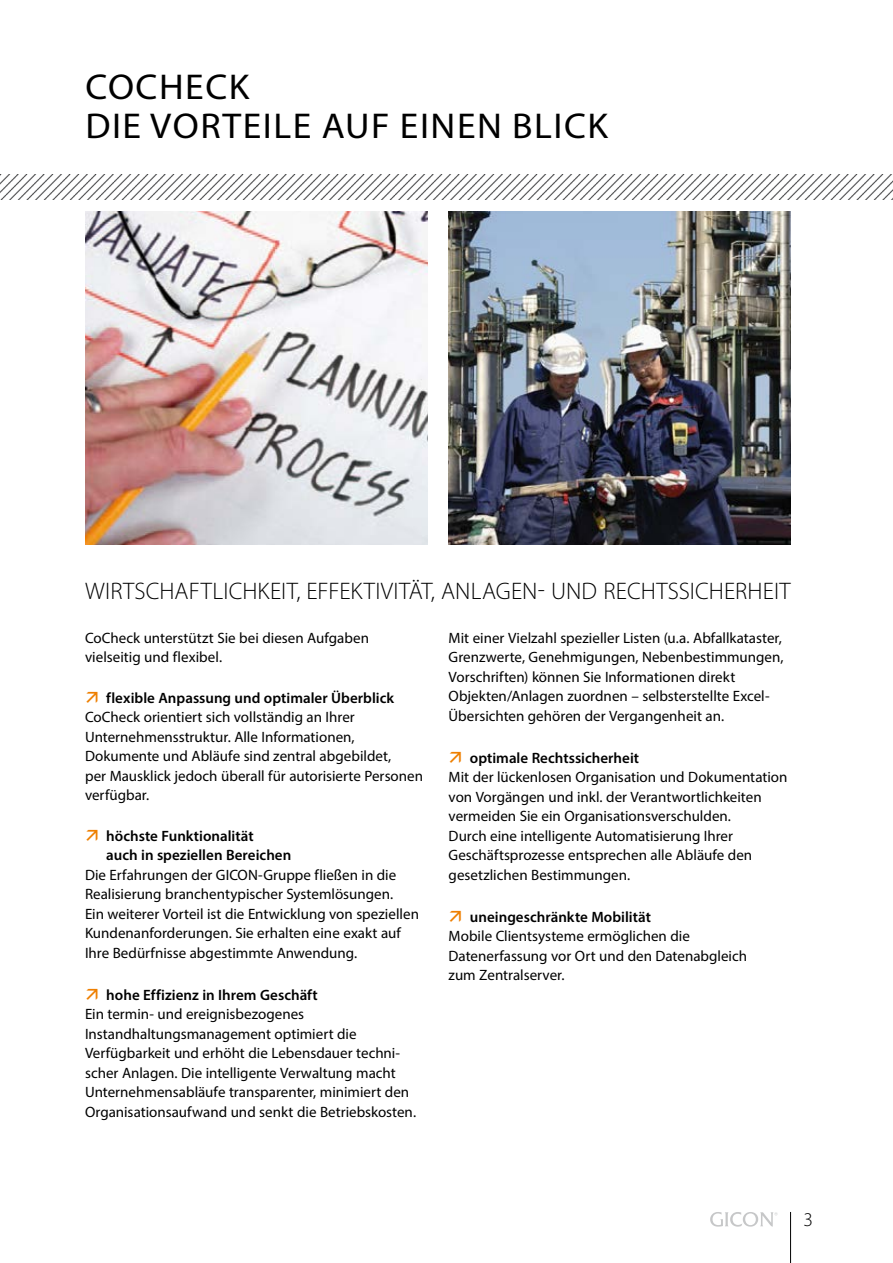
<style>
.page{position:relative;width:893px;height:1263px;background:#fff}
.page>*{position:absolute;margin:0;border:0;box-sizing:border-box;transform-origin:0 0}
.t1{font:36px/39px "Myriad Pro";letter-spacing:.04em;color:#000;scale:1.05 1}
.t2{font:300 24px "Myriad Pro";letter-spacing:.005em;color:#000}
.t3{font:300 19.5px "Myriad Pro";color:#000}
.t4{font:15px/19.5px "Myriad Pro";color:#000}
.t5{font:600 15px/19.5px "Myriad Pro";color:#000}
</style>
<div class="page">
<img style="left:0;top:174px;width:893px;height:26px">
<hr style="left:790px;top:1212px;width:1px;height:51px;background:#000">
<svg style="left:710px;top:1212px;width:68px;height:14px"></svg>
<img style="left:85px;top:212px;width:342px;height:332px">
<img style="left:449px;top:212px;width:342px;height:332px">
<h1 class="t1" style="left:85px;top:67px;width:499px">COCHECK<br>DIE VORTEILE AUF EINEN BLICK</h1>
<h2 class="t2" style="left:85px;top:577px;width:707px">WIRTSCHAFTLICHKEIT, EFFEKTIVITÄT, ANLAGEN- UND RECHTSSICHERHEIT</h2>
<p class="t4" style="left:85px;top:628px;width:285px">CoCheck unterstützt Sie bei diesen Aufgaben vielseitig und flexibel.</p>
<p class="t5" style="left:106px;top:688px;width:289px">flexible Anpassung und optimaler Überblick</p>
<p class="t4" style="left:85px;top:707px;width:340px">CoCheck orientiert sich vollständig an Ihrer Unternehmensstruktur. Alle Informationen, Dokumente und Abläufe sind zentral abgebildet,<br>per Mausklick jedoch überall für autorisierte Personen verfügbar.</p>
<p class="t5" style="left:106px;top:826px;width:187px">höchste Funktionalität<br>auch in speziellen Bereichen</p>
<p class="t4" style="left:85px;top:865px;width:335px">Die Erfahrungen der GICON-Gruppe fließen in die Realisierung branchentypischer Systemlösungen.<br>Ein weiterer Vorteil ist die Entwicklung von speziellen Kundenanforderungen. Sie erhalten eine exakt auf Ihre Bedürfnisse abgestimmte Anwendung.</p>
<p class="t5" style="left:106px;top:985px;width:213px">hohe Effizienz in Ihrem Geschäft</p>
<p class="t4" style="left:85px;top:1004px;width:333px">Ein termin- und ereignisbezogenes Instandhaltungsmanagement optimiert die Verfügbarkeit und erhöht die Lebensdauer techni&shy;scher Anlagen. Die intelligente Verwaltung macht Unternehmensabläufe transparenter, minimiert den Organisationsaufwand und senkt die Betriebskosten.</p>
<p class="t4" style="left:449px;top:628px;width:336px">Mit einer Vielzahl spezieller Listen (u.a. Abfallkataster, Grenzwerte, Genehmigungen, Nebenbestimmungen, Vorschriften) können Sie Informationen direkt Objekten/Anlagen zuordnen – selbsterstellte Excel-Übersichten gehören der Vergangenheit an.</p>
<p class="t5" style="left:470px;top:748px;width:171px">optimale Rechtssicherheit</p>
<p class="t4" style="left:449px;top:767px;width:340px">Mit der lückenlosen Organisation und Dokumentation von Vorgängen und inkl. der Verantwortlichkeiten vermeiden Sie ein Organisationsverschulden.<br>Durch eine intelligente Automatisierung Ihrer Geschäftsprozesse entsprechen alle Abläufe den gesetzlichen Bestimmungen.</p>
<p class="t5" style="left:470px;top:907px;width:183px">uneingeschränkte Mobilität</p>
<p class="t4" style="left:449px;top:926px;width:300px">Mobile Clientsysteme ermöglichen die<br>Datenerfassung vor Ort und den Datenabgleich zum Zentralserver.</p>
<h3 class="t3" style="left:803px;top:1207px;width:11px">3</h3>
</div>
